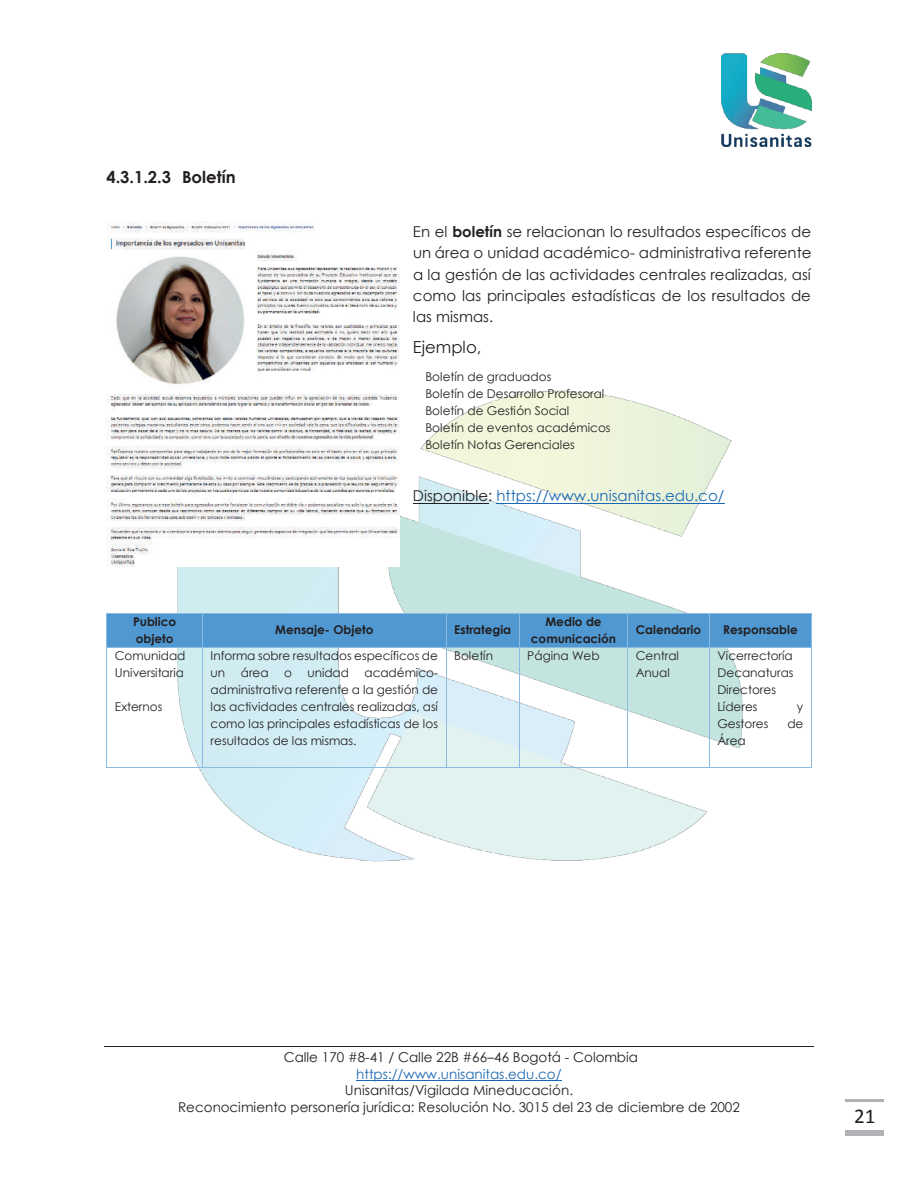
<style>
.page{position:relative;width:918px;height:1188px;background:#fff}
.page>*{position:absolute;margin:0;border:0;box-sizing:border-box;transform-origin:0 0}
.t1{font:21px "Calibri";color:#231f20}
.t2{font:700 16.5px "Century Gothic";color:#231f20}
.t3{font:16.5px "Century Gothic";color:#231f20}
.t4{font:15px/21.1px "Century Gothic";color:#231f20;text-align:justify}
.t5{font:15px "Century Gothic";letter-spacing:.005em;color:#1b69b4}
.t6{font:13.5px/16.5px "Century Gothic";color:#231f20;text-align:center}
.t7{font:13.5px "Century Gothic";color:#1b69b4}
.t8{font:12px/17px "Century Gothic";color:#231f20}
.t9{font:700 12px/17px "Century Gothic";color:#231f20}
.s1{font-weight:700}
.s2{color:#231f20}
</style>
<div class="page">
<img style="left:177px;top:346px;width:566px;height:516px">
<hr style="left:104px;top:1046px;width:710px;height:1px;background:#231f20">
<hr style="left:356px;top:1080px;width:206px;height:1px;background:#1b69b4">
<img style="left:721px;top:53px;width:91px;height:93px">
<hr style="left:846px;top:1099px;width:38px;height:2px;background:#b1b2b6">
<div style="left:846px;top:1130px;width:38px;height:5px;background:#b1b2b6"></div>
<hr style="left:413px;top:503px;width:75px;height:1px;background:#231f20">
<hr style="left:496px;top:503px;width:229px;height:1px;background:#1b69b4">
<div style="left:107px;top:614px;width:95px;height:33px;background:#4f98d2"></div>
<div style="left:203px;top:614px;width:243px;height:33px;background:#4f98d2"></div>
<div style="left:446px;top:614px;width:73px;height:33px;background:#4f98d2"></div>
<div style="left:520px;top:614px;width:107px;height:33px;background:#4f98d2"></div>
<div style="left:628px;top:614px;width:81px;height:33px;background:#4f98d2"></div>
<div style="left:710px;top:614px;width:101px;height:33px;background:#4f98d2"></div>
<hr style="left:107px;top:613px;width:95px;height:1px;background:#8bbbe0">
<hr style="left:203px;top:613px;width:243px;height:1px;background:#8bbbe0">
<hr style="left:446px;top:613px;width:73px;height:1px;background:#8bbbe0">
<hr style="left:520px;top:613px;width:107px;height:1px;background:#8bbbe0">
<hr style="left:628px;top:613px;width:81px;height:1px;background:#8bbbe0">
<hr style="left:710px;top:613px;width:101px;height:1px;background:#8bbbe0">
<hr style="left:106px;top:614px;width:1px;height:33px;background:#8bbbe0">
<hr style="left:202px;top:614px;width:1px;height:33px;background:#8bbbe0">
<hr style="left:446px;top:614px;width:1px;height:33px;background:#8bbbe0">
<hr style="left:519px;top:614px;width:1px;height:33px;background:#8bbbe0">
<hr style="left:627px;top:614px;width:1px;height:33px;background:#8bbbe0">
<hr style="left:709px;top:614px;width:1px;height:33px;background:#8bbbe0">
<hr style="left:811px;top:614px;width:1px;height:33px;background:#8bbbe0">
<hr style="left:107px;top:647px;width:95px;height:1px;background:#8bbbe0">
<hr style="left:203px;top:647px;width:243px;height:1px;background:#8bbbe0">
<hr style="left:446px;top:647px;width:73px;height:1px;background:#8bbbe0">
<hr style="left:520px;top:647px;width:107px;height:1px;background:#8bbbe0">
<hr style="left:628px;top:647px;width:81px;height:1px;background:#8bbbe0">
<hr style="left:710px;top:647px;width:101px;height:1px;background:#8bbbe0">
<hr style="left:106px;top:648px;width:1px;height:119px;background:#8bbbe0">
<hr style="left:107px;top:767px;width:95px;height:1px;background:#8bbbe0">
<hr style="left:202px;top:648px;width:1px;height:119px;background:#8bbbe0">
<hr style="left:203px;top:767px;width:243px;height:1px;background:#8bbbe0">
<hr style="left:446px;top:648px;width:1px;height:119px;background:#8bbbe0">
<hr style="left:446px;top:767px;width:73px;height:1px;background:#8bbbe0">
<hr style="left:519px;top:648px;width:1px;height:119px;background:#8bbbe0">
<hr style="left:520px;top:767px;width:107px;height:1px;background:#8bbbe0">
<hr style="left:627px;top:648px;width:1px;height:119px;background:#8bbbe0">
<hr style="left:628px;top:767px;width:81px;height:1px;background:#8bbbe0">
<hr style="left:709px;top:648px;width:1px;height:119px;background:#8bbbe0">
<hr style="left:710px;top:767px;width:101px;height:1px;background:#8bbbe0">
<hr style="left:811px;top:648px;width:1px;height:119px;background:#8bbbe0">
<img style="left:107px;top:222px;width:292px;height:345px">
<h2 class="t2" style="left:106px;top:165px;width:131px">4.3.1.2.3 Boletín</h2>
<p class="t4" style="left:413px;top:221px;width:400px">En el <span class="s1">boletín</span> se relacionan lo resultados específicos de un área o unidad académico- administrativa referente a la gestión de las actividades centrales realizadas, así como las principales estadísticas de los resultados de las mismas.</p>
<h2 class="t3" style="left:413px;top:336px;width:70px">Ejemplo,</h2>
<p class="t8" style="left:425px;top:368px;width:187px">Boletín de graduados<br>Boletín de Desarrollo Profesoral<br>Boletín de Gestión Social<br>Boletín de eventos académicos<br>Boletín Notas Gerenciales</p>
<p class="t5" style="left:413px;top:485px;width:313px"><span class="s2">Disponible:</span> https://www.unisanitas.edu.co/</p>
<p class="t9" style="left:133px;top:612px;width:45px">Publico objeto</p>
<p class="t9" style="left:275px;top:621px;width:100px">Mensaje- Objeto</p>
<p class="t9" style="left:454px;top:621px;width:58px">Estrategia</p>
<p class="t9" style="left:531px;top:612px;width:87px;text-align:center">Medio de comunicación</p>
<p class="t9" style="left:636px;top:621px;width:67px">Calendario</p>
<p class="t9" style="left:723px;top:621px;width:76px">Responsable</p>
<p class="t8" style="left:115px;top:647px;width:72px">Comunidad<br>Universitaria</p>
<p class="t8" style="left:115px;top:698px;width:49px">Externos</p>
<p class="t8" style="left:211px;top:647px;width:229px">Informa sobre resultados específicos de un</p>
<p class="t8" style="left:454px;top:647px;width:40px">Boletín</p>
<p class="t8" style="left:527px;top:647px;width:74px">Página Web</p>
<p class="t8" style="left:636px;top:647px;width:45px">Central<br>Anual</p>
<p class="t8" style="left:717px;top:647px;width:78px">Vicerrectoría<br>Decanaturas<br>Directores<br>Líderes</p>
<p class="t8" style="left:211px;top:664px;width:229px;text-align:justify;text-indent:154px">académico&shy;administrativa referente a la gestión de las actividades centrales realizadas, así como las principales estadísticas de los resultados de las mismas.</p>
<p class="t8" style="left:241px;top:664px;width:29px">área</p>
<p class="t8" style="left:284px;top:664px;width:9px">o</p>
<p class="t8" style="left:307px;top:664px;width:43px">unidad</p>
<p class="t8" style="left:797px;top:698px;width:8px">y</p>
<p class="t8" style="left:717px;top:715px;width:53px">Gestores</p>
<p class="t8" style="left:787px;top:715px;width:17px">de</p>
<p class="t8" style="left:717px;top:732px;width:30px">Área</p>
<p class="t6" style="left:284px;top:1049px;width:356px">Calle 170 #8-41 / Calle 22B #66–46 Bogotá - Colombia</p>
<p class="t7" style="left:356px;top:1065px;width:207px">https://www.unisanitas.edu.co/</p>
<p class="t6" style="left:178px;top:1082px;width:563px">Unisanitas/Vigilada Mineducación.<br>Reconocimiento personería jurídica: Resolución No. 3015 del 23 de diciembre de 2002</p>
<h1 class="t1" style="left:854px;top:1101px;width:23px">21</h1>
</div>
